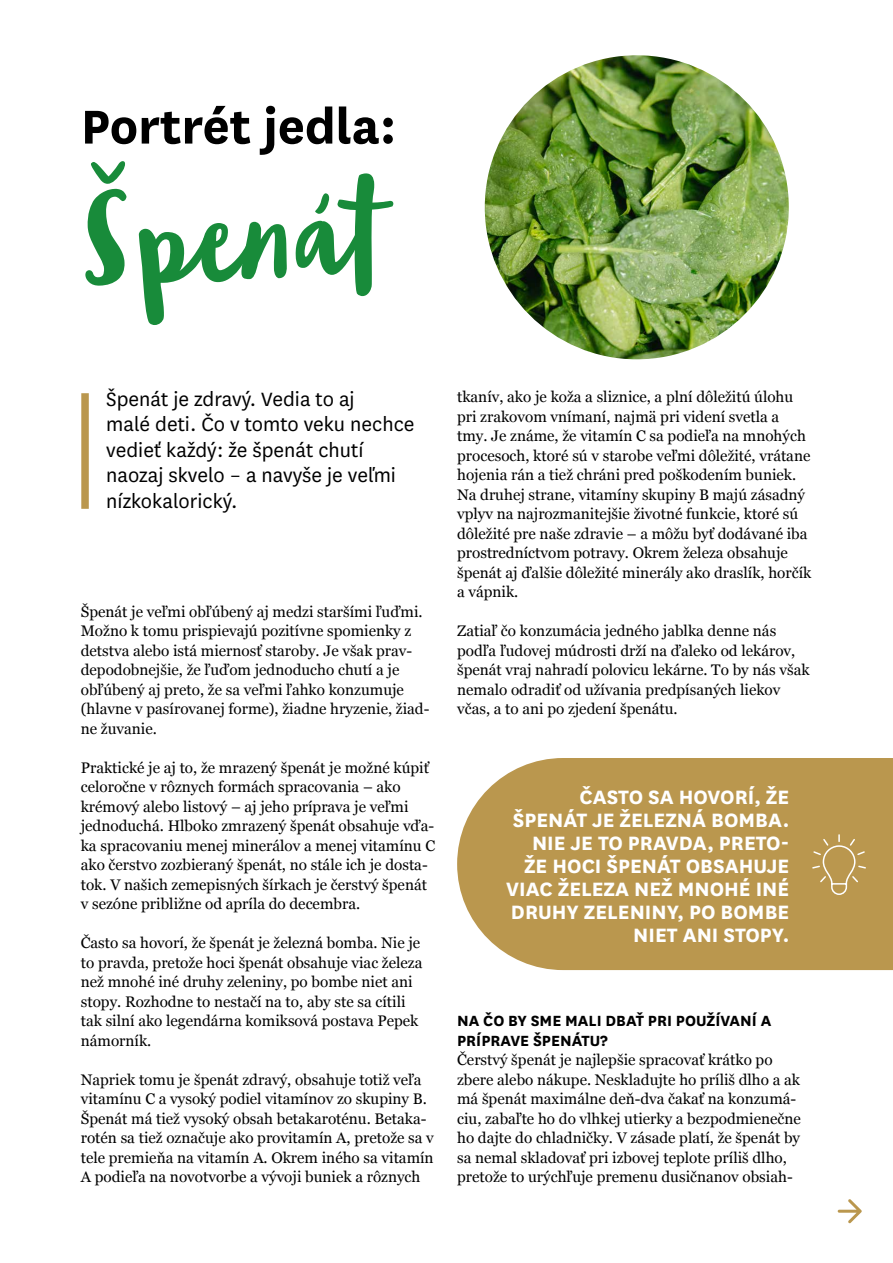
<style>
.page{position:relative;width:893px;height:1263px;background:#fff}
.page>*{position:absolute;margin:0;border:0;box-sizing:border-box;transform-origin:0 0}
.t1{font:107.55px "Blog Script";color:#188b3a}
.t2{font:700 55.5px "National";color:#000}
.t3{font:700 22.65px/23px "National";color:#fff;text-align:right}
.t4{font:22.5px/25.5px "National";color:#000}
.t5{font:700 17.25px/19.5px "National";color:#000}
.t6{font:15.3px/19.5px "Georgia";color:#000}
</style>
<div class="page">
<div style="left:81px;top:393px;width:8px;height:116px;background:#ba974e"></div>
<div style="left:457px;top:758px;width:436px;height:212px;background:#ba974e"></div>
<svg style="left:811px;top:833px;width:56px;height:63px;background:#c0a05d"></svg>
<svg style="left:838px;top:1199px;width:24px;height:24px"></svg>
<img style="left:485px;top:55px;width:304px;height:304px;border-radius:152px">
<h2 class="t2" style="left:81px;top:87px;width:317px">Portrét jedla:</h2>
<h1 class="t1" style="left:78px;top:182px;width:308px;rotate:-2deg">Špenát</h1>
<h3 class="t4" style="left:106px;top:385px;width:310px">Špenát je zdravý. Vedia to aj<br>malé deti. Čo v tomto veku nechce vedieť každý: že špenát chutí naozaj skvelo – a navyše je veľmi nízkokalorický.</h3>
<p class="t6" style="left:81px;top:601px;width:350px">Špenát je veľmi obľúbený aj medzi staršími ľuďmi.<br>Možno k tomu prispievajú pozitívne spomienky z detstva alebo istá miernosť staroby. Je však prav&shy;depodobnejšie, že ľuďom jednoducho chutí a je obľúbený aj preto, že sa veľmi ľahko konzumuje (hlavne v pasírovanej forme), žiadne hryzenie, žiad&shy;ne žuvanie.</p>
<p class="t6" style="left:81px;top:757px;width:356px">Praktické je aj to, že mrazený špenát je možné kúpiť celoročne v rôznych formách spracovania – ako krémový alebo listový – aj jeho príprava je veľmi jednoduchá. Hlboko zmrazený špenát obsahuje vďa&shy;ka spracovaniu menej minerálov a menej vitamínu C ako čerstvo zozbieraný špenát, no stále ich je dosta&shy;tok. V našich zemepisných šírkach je čerstvý špenát v sezóne približne od apríla do decembra.</p>
<p class="t6" style="left:81px;top:932px;width:343px">Často sa hovorí, že špenát je železná bomba. Nie je to pravda, pretože hoci špenát obsahuje viac železa než mnohé iné druhy zeleniny, po bombe niet ani stopy. Rozhodne to nestačí na to, aby ste sa cítili tak silní ako legendárna komiksová postava Pepek námorník.</p>
<p class="t6" style="left:81px;top:1069px;width:355px">Napriek tomu je špenát zdravý, obsahuje totiž veľa vitamínu C a vysoký podiel vitamínov zo skupiny B.<br>Špenát má tiež vysoký obsah betakaroténu. Betaka&shy;rotén sa tiež označuje ako provitamín A, pretože sa v tele premieňa na vitamín A. Okrem iného sa vitamín A podieľa na novotvorbe a vývoji buniek a rôznych</p>
<p class="t6" style="left:457px;top:386px;width:356px">tkanív, ako je koža a sliznice, a plní dôležitú úlohu pri zrakovom vnímaní, najmä pri videní svetla a tmy. Je známe, že vitamín C sa podieľa na mnohých procesoch, ktoré sú v starobe veľmi dôležité, vrátane hojenia rán a tiež chráni pred poškodením buniek.<br>Na druhej strane, vitamíny skupiny B majú zásadný vplyv na najrozmanitejšie životné funkcie, ktoré sú dôležité pre naše zdravie – a môžu byť dodávané iba prostredníctvom potravy. Okrem železa obsahuje špenát aj ďalšie dôležité minerály ako draslík, horčík a vápnik.</p>
<p class="t6" style="left:457px;top:620px;width:354px">Zatiaľ čo konzumácia jedného jablka denne nás podľa ľudovej múdrosti drží na ďaleko od lekárov, špenát vraj nahradí polovicu lekárne. To by nás však nemalo odradiť od užívania predpísaných liekov včas, a to ani po zjedení špenátu.</p>
<h3 class="t3" style="left:506px;top:784px;width:285px">ČASTO SA HOVORÍ, ŽE<br>ŠPENÁT JE ŽELEZNÁ BOMBA.<br>NIE JE TO PRAVDA, PRETO-<br>ŽE HOCI ŠPENÁT OBSAHUJE<br>VIAC ŽELEZA NEŽ MNOHÉ INÉ<br>DRUHY ZELENINY, PO BOMBE<br>NIET ANI STOPY.</h3>
<p class="t5" style="left:457px;top:1010px;width:316px">NA ČO BY SME MALI DBAŤ PRI POUŽÍVANÍ A<br>PRÍPRAVE ŠPENÁTU?</p>
<p class="t6" style="left:457px;top:1049px;width:345px">Čerstvý špenát je najlepšie spracovať krátko po zbere alebo nákupe. Neskladujte ho príliš dlho a ak má špenát maximálne deň-dva čakať na konzumá&shy;ciu, zabaľte ho do vlhkej utierky a bezpodmienečne ho dajte do chladničky. V zásade platí, že špenát by sa nemal skladovať pri izbovej teplote príliš dlho, pretože to urýchľuje premenu dusičnanov obsiah-</p>
</div>
